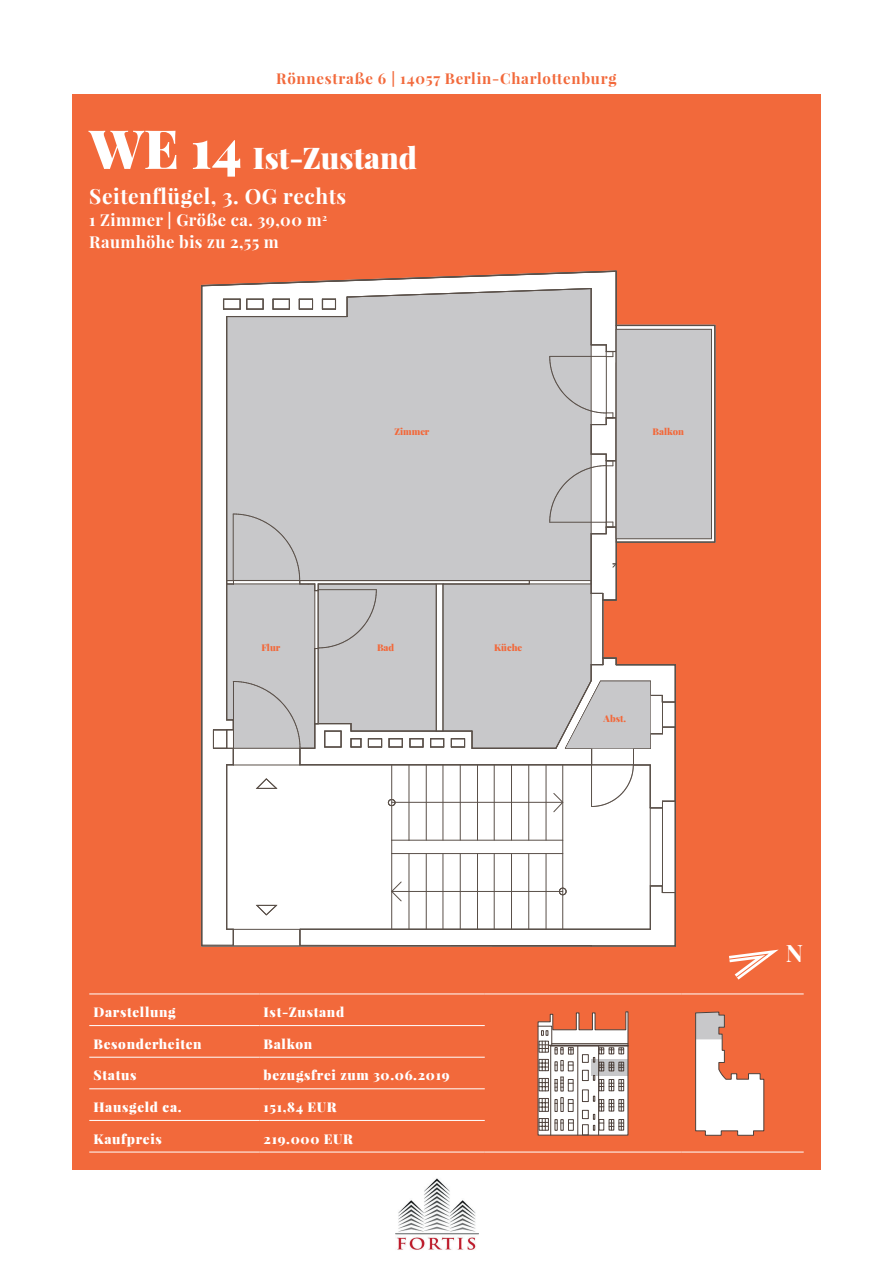
<style>
.page{position:relative;width:893px;height:1263px;background:#fff}
.page>*{position:absolute;margin:0;border:0;box-sizing:border-box;transform-origin:0 0}
.t1{font:900 30px "Playfair Display";color:#fff}
.t2{font:700 24px "Playfair Display";color:#fff}
.t3{font:700 21px "Playfair Display";letter-spacing:.025em;color:#fff}
.t4{font:700 16.5px/22px "Playfair Display";letter-spacing:.025em;color:#fff}
.t5{font:700 15px "Playfair Display";letter-spacing:.05em;color:#f2693b}
.t6{font:900 13.5px "Playfair Display";letter-spacing:.05em;color:#fff}
.t7{font:900 9.3px "Playfair Display";color:#f2693b}
.s1{font-size:54px}
</style>
<div class="page">
<img style="left:395px;top:1178px;width:84px;height:72px">
<div style="left:72px;top:94px;width:749px;height:1075px;background:#f2693b"></div>
<svg style="left:729px;top:949px;width:50px;height:31px"></svg>
<hr style="left:89px;top:993px;width:170px;height:1px;background:#fff">
<hr style="left:259px;top:993px;width:226px;height:1px;background:#fff">
<hr style="left:485px;top:993px;width:196px;height:1px;background:#fff">
<hr style="left:681px;top:993px;width:123px;height:1px;background:#fff">
<hr style="left:89px;top:1025px;width:170px;height:1px;background:#fff">
<hr style="left:259px;top:1025px;width:226px;height:1px;background:#fff">
<hr style="left:89px;top:1057px;width:170px;height:1px;background:#fff">
<hr style="left:259px;top:1057px;width:226px;height:1px;background:#fff">
<hr style="left:89px;top:1088px;width:170px;height:1px;background:#fff">
<hr style="left:259px;top:1088px;width:226px;height:1px;background:#fff">
<hr style="left:89px;top:1120px;width:170px;height:1px;background:#fff">
<hr style="left:259px;top:1120px;width:226px;height:1px;background:#fff">
<hr style="left:89px;top:1152px;width:170px;height:1px;background:#fff">
<hr style="left:259px;top:1152px;width:226px;height:1px;background:#fff">
<hr style="left:485px;top:1152px;width:196px;height:1px;background:#fff">
<hr style="left:681px;top:1152px;width:123px;height:1px;background:#fff">
<svg style="left:695px;top:1011px;width:70px;height:125px"></svg>
<svg style="left:537px;top:1011px;width:92px;height:125px;background:#d1bcb4"></svg>
<svg style="left:200px;top:270px;width:516px;height:677px;background:#daccc9"></svg>
<p class="t5" style="left:276px;top:69px;width:342px">Rönnestraße 6 | 14057 Berlin-Charlottenburg</p>
<h1 class="t1" style="left:89px;top:138px;width:329px"><span class="s1">WE 14</span> Ist-Zustand</h1>
<h3 class="t3" style="left:89px;top:183px;width:258px">Seitenflügel, 3. OG rechts</h3>
<p class="t4" style="left:89px;top:209px;width:239px">1 Zimmer | Größe ca. 39,00 m<sup>2<br></sup>Raumhöhe bis zu 2,55 m</p>
<p class="t7" style="left:261px;top:641px;width:21px">Flur</p>
<p class="t7" style="left:394px;top:425px;width:37px">Zimmer</p>
<p class="t7" style="left:653px;top:425px;width:33px">Balkon</p>
<p class="t7" style="left:377px;top:641px;width:19px">Bad</p>
<p class="t7" style="left:494px;top:641px;width:29px">Küche</p>
<p class="t7" style="left:604px;top:712px;width:24px">Abst.</p>
<p class="t6" style="left:94px;top:1003px;width:84px">Darstellung</p>
<p class="t6" style="left:264px;top:1003px;width:82px">Ist-Zustand</p>
<p class="t6" style="left:94px;top:1035px;width:110px">Besonderheiten</p>
<p class="t6" style="left:264px;top:1035px;width:50px">Balkon</p>
<p class="t6" style="left:94px;top:1066px;width:45px">Status</p>
<p class="t6" style="left:264px;top:1066px;width:187px">bezugsfrei zum 30.06.2019</p>
<p class="t6" style="left:94px;top:1098px;width:90px">Hausgeld ca.</p>
<p class="t6" style="left:264px;top:1098px;width:75px">151,84 EUR</p>
<p class="t6" style="left:94px;top:1130px;width:70px">Kaufpreis</p>
<p class="t6" style="left:264px;top:1130px;width:91px">219.000 EUR</p>
<h2 class="t2" style="left:786px;top:938px;width:19px">N</h2>
</div>
